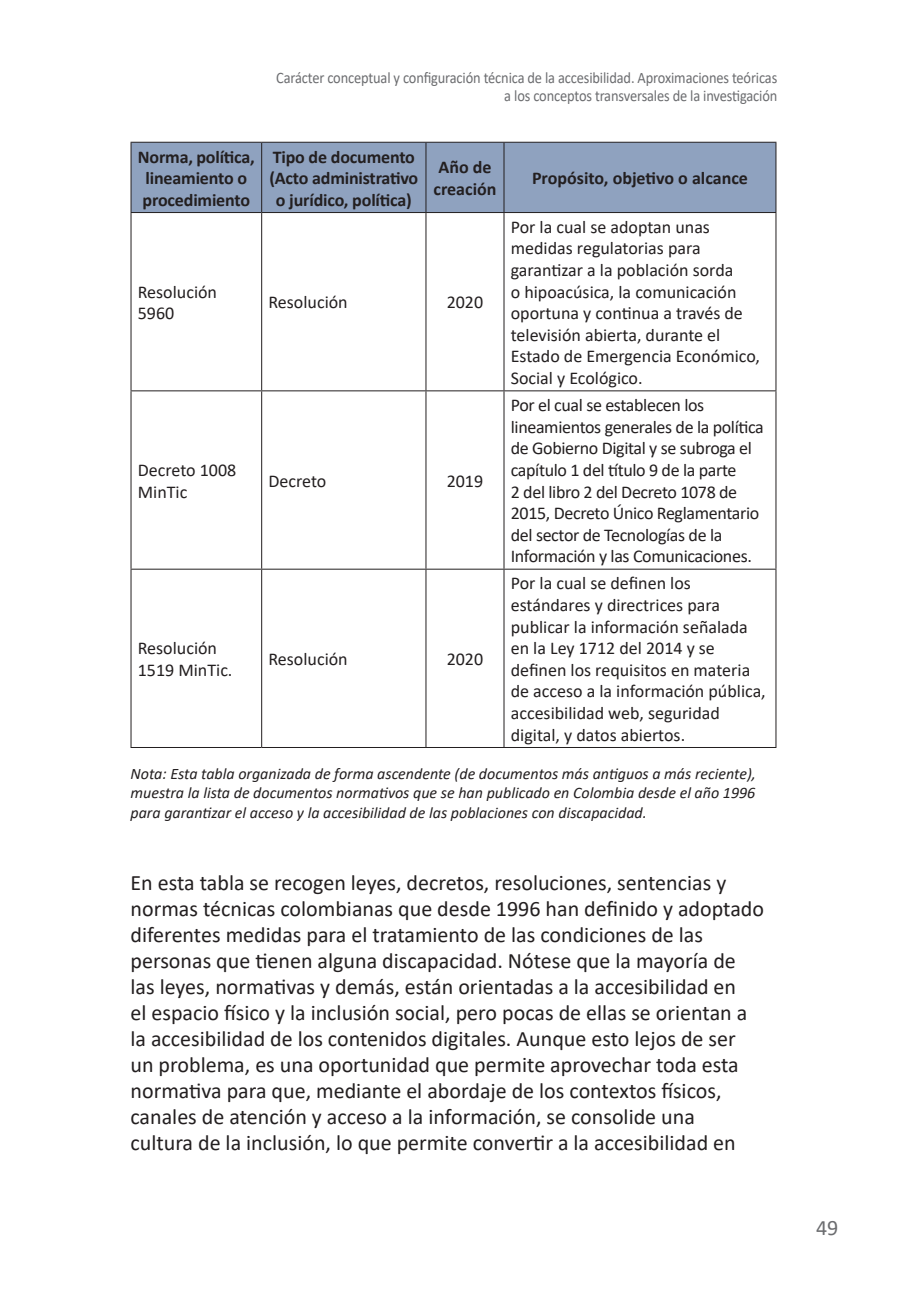
<style>
.page{position:relative;width:908px;height:1304px;background:#fff}
.page>*{position:absolute;margin:0;border:0;box-sizing:border-box;transform-origin:0 0}
.parrafos_de_texto_ba{font:22px/26px "Calibri";color:#231f20}
.t1{font:22px "Calibri";color:#6c6d70}
.xx_tabla-texto{font:18px/21.6px "Calibri";color:#231f20}
.xx_tabla-texto-2{font:18px/21.6px "Calibri";letter-spacing:-.02em;color:#231f20}
.xx_tabla-titulo{font:700 18px/21.6px "Calibri";letter-spacing:-.01em;color:#231f20}
.xx-fuente{font:italic 16px/19.2px "Calibri";color:#231f20;text-align:justify}
.t2{font:16px/18px "Calibri";letter-spacing:-.01em;color:#6c6d70;text-align:right;scale:.9 1}
</style>
<div class="page">
<div style="left:131px;top:142px;width:644px;height:71px;background:#8fa2bf"></div>
<hr style="left:130px;top:142px;width:131px;height:1px;background:#231f20">
<hr style="left:130px;top:143px;width:1px;height:69px;background:#231f20">
<hr style="left:261px;top:142px;width:165px;height:1px;background:#231f20">
<hr style="left:261px;top:143px;width:1px;height:69px;background:#231f20">
<hr style="left:426px;top:142px;width:77px;height:1px;background:#231f20">
<hr style="left:425px;top:143px;width:1px;height:69px;background:#231f20">
<hr style="left:504px;top:142px;width:272px;height:1px;background:#231f20">
<hr style="left:503px;top:143px;width:1px;height:69px;background:#231f20">
<hr style="left:775px;top:143px;width:1px;height:69px;background:#231f20">
<hr style="left:130px;top:212px;width:131px;height:1px;background:#231f20">
<hr style="left:261px;top:212px;width:165px;height:1px;background:#231f20">
<hr style="left:426px;top:212px;width:77px;height:1px;background:#231f20">
<hr style="left:504px;top:212px;width:272px;height:1px;background:#231f20">
<hr style="left:130px;top:213px;width:1px;height:177px;background:#231f20">
<hr style="left:261px;top:213px;width:1px;height:177px;background:#231f20">
<hr style="left:425px;top:213px;width:1px;height:177px;background:#231f20">
<hr style="left:503px;top:213px;width:1px;height:177px;background:#231f20">
<hr style="left:775px;top:213px;width:1px;height:177px;background:#231f20">
<hr style="left:130px;top:390px;width:131px;height:1px;background:#231f20">
<hr style="left:130px;top:391px;width:1px;height:178px;background:#231f20">
<hr style="left:261px;top:390px;width:165px;height:1px;background:#231f20">
<hr style="left:261px;top:391px;width:1px;height:178px;background:#231f20">
<hr style="left:426px;top:390px;width:77px;height:1px;background:#231f20">
<hr style="left:425px;top:391px;width:1px;height:178px;background:#231f20">
<hr style="left:504px;top:390px;width:272px;height:1px;background:#231f20">
<hr style="left:503px;top:391px;width:1px;height:178px;background:#231f20">
<hr style="left:775px;top:391px;width:1px;height:178px;background:#231f20">
<hr style="left:130px;top:569px;width:131px;height:1px;background:#231f20">
<hr style="left:130px;top:570px;width:1px;height:177px;background:#231f20">
<hr style="left:261px;top:569px;width:165px;height:1px;background:#231f20">
<hr style="left:261px;top:570px;width:1px;height:177px;background:#231f20">
<hr style="left:426px;top:569px;width:77px;height:1px;background:#231f20">
<hr style="left:425px;top:570px;width:1px;height:177px;background:#231f20">
<hr style="left:504px;top:569px;width:272px;height:1px;background:#231f20">
<hr style="left:503px;top:570px;width:1px;height:177px;background:#231f20">
<hr style="left:775px;top:570px;width:1px;height:177px;background:#231f20">
<hr style="left:130px;top:747px;width:131px;height:1px;background:#231f20">
<hr style="left:261px;top:747px;width:165px;height:1px;background:#231f20">
<hr style="left:426px;top:747px;width:77px;height:1px;background:#231f20">
<hr style="left:504px;top:747px;width:272px;height:1px;background:#231f20">
<p class="t2" style="left:276px;top:68px;width:558px">Carácter conceptual y configuración técnica de la accesibilidad. Aproximaciones teóricas a los conceptos transversales de la investigación</p>
<p class="xx_tabla-titulo" style="left:138px;top:146px;width:118px">Norma, política, lineamiento o procedimiento</p>
<p class="xx_tabla-titulo" style="left:269px;top:146px;width:150px;text-align:center">Tipo de documento (Acto administrativo o jurídico, política)</p>
<p class="xx_tabla-titulo" style="left:433px;top:156px;width:64px">Año de creación</p>
<p class="xx_tabla-titulo" style="left:532px;top:167px;width:217px">Propósito, objetivo o alcance</p>
<p class="xx_tabla-texto" style="left:138px;top:280px;width:81px">Resolución<br>5960</p>
<p class="xx_tabla-texto" style="left:268px;top:291px;width:81px">Resolución</p>
<p class="xx_tabla-texto" style="left:446px;top:291px;width:38px">2020</p>
<p class="xx_tabla-texto" style="left:138px;top:459px;width:100px">Decreto 1008<br>MinTic</p>
<p class="xx_tabla-texto" style="left:268px;top:470px;width:59px">Decreto</p>
<p class="xx_tabla-texto" style="left:446px;top:470px;width:38px">2019</p>
<p class="xx_tabla-texto" style="left:510px;top:216px;width:250px">Por la cual se adoptan unas medidas regulatorias para garantizar a la población sorda<br>o hipoacúsica, la comunicación oportuna y continua a través de televisión abierta, durante el<br>Estado de Emergencia Económico,<br>Social y Ecológico.</p>
<p class="xx_tabla-texto-2" style="left:510px;top:394px;width:254px">Por el cual se establecen los lineamientos generales de la política de Gobierno Digital y se subroga el capítulo 1 del título 9 de la parte<br>2 del libro 2 del Decreto 1078 de 2015, Decreto Único Reglamentario del sector de Tecnologías de la Información y las Comunicaciones.</p>
<p class="xx_tabla-texto" style="left:510px;top:572px;width:256px">Por la cual se definen los estándares y directrices para publicar la información señalada en la Ley 1712 del 2014 y se definen los requisitos en materia de acceso a la información pública, accesibilidad web, seguridad digital, y datos abiertos.</p>
<p class="xx-fuente" style="left:130px;top:764px;width:626px">Nota: Esta tabla organizada de forma ascendente (de documentos más antiguos a más reciente), muestra la lista de documentos normativos que se han publicado en Colombia desde el año 1996 para garantizar el acceso y la accesibilidad de las poblaciones con discapacidad.</p>
<p class="xx_tabla-texto" style="left:138px;top:637px;width:96px">Resolución<br>1519 MinTic.</p>
<p class="xx_tabla-texto" style="left:268px;top:648px;width:81px">Resolución</p>
<p class="xx_tabla-texto" style="left:446px;top:648px;width:38px">2020</p>
<p class="parrafos_de_texto_ba" style="left:130px;top:869px;width:634px">En esta tabla se recogen leyes, decretos, resoluciones, sentencias y normas técnicas colombianas que desde 1996 han definido y adoptado diferentes medidas para el tratamiento de las condiciones de las personas que tienen alguna discapacidad. Nótese que la mayoría de las leyes, normativas y demás, están orientadas a la accesibilidad en<br>el espacio físico y la inclusión social, pero pocas de ellas se orientan a la accesibilidad de los contenidos digitales. Aunque esto lejos de ser un problema, es una oportunidad que permite aprovechar toda esta normativa para que, mediante el abordaje de los contextos físicos, canales de atención y acceso a la información, se consolide una<br>cultura de la inclusión, lo que permite convertir a la accesibilidad en</p>
<p class="t1" style="left:815px;top:1212px;width:24px">49</p>
</div>
